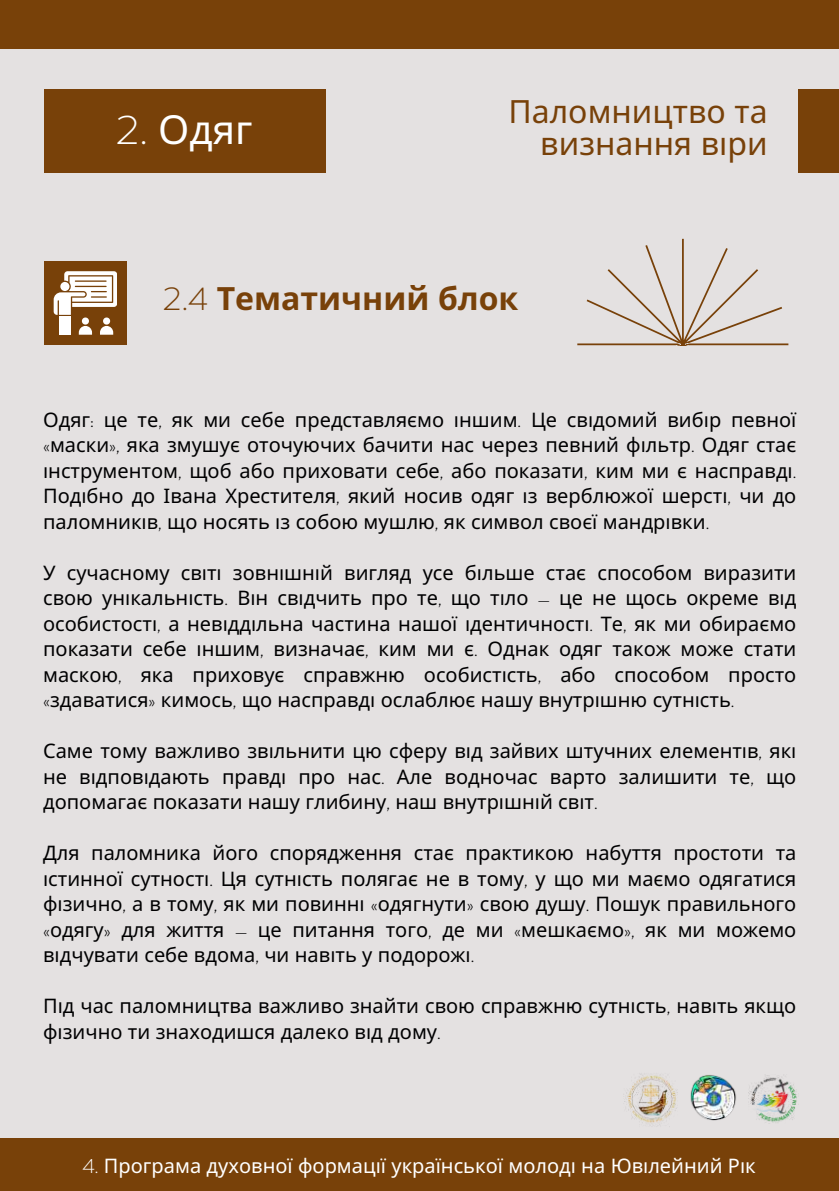
<style>
.page{position:relative;width:839px;height:1191px;background:#fff}
.page>*{position:absolute;margin:0;border:0;box-sizing:border-box;transform-origin:0 0}
.t1{font:40px "Noto Sans";color:#fff}
.t2{font:32px/31.6px "Noto Sans";color:#784109;text-align:right}
.t3{font:700 32px "Noto Sans";color:#784109}
.t4{font:20px/25.6px "Noto Sans";color:#000001;text-align:justify}
.t5{font:20px "Noto Sans";color:#fff}
.s1{font-family:"Balgin";font-weight:200}
</style>
<div class="page">
<div style="left:0;top:0;width:838px;height:1191px;background:#e4e1e1"></div>
<div style="left:0;top:0;width:838px;height:49px;background:#784109"></div>
<div style="left:0;top:1139px;width:838px;height:52px;background:#784109"></div>
<div style="left:44px;top:261px;width:82px;height:84px;background:#784109"></div>
<div style="left:44px;top:90px;width:282px;height:83px;background:#784109"></div>
<div style="left:797px;top:90px;width:41px;height:83px;background:#784109"></div>
<img style="left:624px;top:1074px;width:54px;height:51px">
<img style="left:690px;top:1075px;width:46px;height:45px">
<img style="left:748px;top:1075px;width:49px;height:49px">
<svg style="left:54px;top:271px;width:63px;height:63px"></svg>
<svg style="left:577px;top:239px;width:211px;height:106px"></svg>
<h1 class="t1" style="left:116px;top:101px;width:138px"><span class="s1">2.</span> Одяг</h1>
<h2 class="t2" style="left:508px;top:95px;width:261px">Паломництво та визнання ві ри</h2>
<h2 class="t3" style="left:163px;top:276px;width:357px"><span class="s1">2.4</span> Тематичний блок</h2>
<p class="t4" style="left:43px;top:406px;width:754px">Одяг<span class="s1">:</span> це те<span class="s1">,</span> як ми себе представляємо і ншим<span class="s1">.</span> Це свідомий вибі р певної <span class="s1">«</span>маски<span class="s1">»,</span> яка змушує оточуючих бачити нас через певний фільтр<span class="s1">.</span> Одяг стає і нструментом<span class="s1">,</span> щоб або приховати себе<span class="s1">,</span> або показати<span class="s1">,</span> ким ми є насправді<span class="s1">.<br></span>Подібно до Івана Хрестителя<span class="s1">,</span> який носив одяг із верблюжої шерсті<span class="s1">,</span> чи до паломникі в<span class="s1">,</span> що носять із собою мушлю<span class="s1">,</span> як символ своєї мандрі вки<span class="s1">.</span></p>
<p class="t4" style="left:43px;top:559px;width:754px">У сучасному світі зовні шні й вигляд усе більше стає способом виразити свою уні кальність<span class="s1">.</span> Ві н свідчить про те<span class="s1">,</span> що тіло <span class="s1">—</span> це не щось окреме від особистості<span class="s1">,</span> а невіддільна частина нашої ідентичності<span class="s1">.</span> Те<span class="s1">,</span> як ми обираємо показати себе і ншим<span class="s1">,</span> визначає<span class="s1">,</span> ким ми є<span class="s1">.</span> Однак одяг також може стати маскою<span class="s1">,</span> яка приховує справжню особистість<span class="s1">,</span> або способом просто <span class="s1">«</span>здаватися<span class="s1">»</span> кимось<span class="s1">,</span> що насправді ослаблює нашу внутрі шню сутність<span class="s1">.</span></p>
<p class="t4" style="left:43px;top:737px;width:754px;text-align:left">Саме тому важливо звільнити цю сферу від зайвих штучних елементі в<span class="s1">,</span> які не відповідають правді про нас<span class="s1">.</span> Але водночас варто залишити те<span class="s1">,</span> що допомагає показати нашу глибину<span class="s1">,</span> наш внутрі шні й світ<span class="s1">.</span></p>
<p class="t4" style="left:43px;top:839px;width:754px">Для паломника його спорядження стає практикою набуття простоти та істинної сутності<span class="s1">.</span> Ця сутність полягає не в тому<span class="s1">,</span> у що ми маємо одягатися фізично<span class="s1">,</span> а в тому<span class="s1">,</span> як ми повинні <span class="s1">«</span>одягнути<span class="s1">»</span> свою душу<span class="s1">.</span> Пошук правильного <span class="s1">«</span>одягу<span class="s1">»</span> для життя <span class="s1">—</span> це питання того<span class="s1">,</span> де ми <span class="s1">«</span>мешкаємо<span class="s1">»,</span> як ми можемо відчувати себе вдома<span class="s1">,</span> чи навіть у подорожі<span class="s1">.</span></p>
<p class="t4" style="left:43px;top:992px;width:754px">Під час паломництва важливо знайти свою справжню сутність<span class="s1">,</span> навіть якщо фізично ти знаходишся далеко від дому<span class="s1">.</span></p>
<p class="t5" style="left:82px;top:1151px;width:675px"><span class="s1">4.</span> Програма духовної формації української молоді на Ювілейний Рі к</p>
</div>
